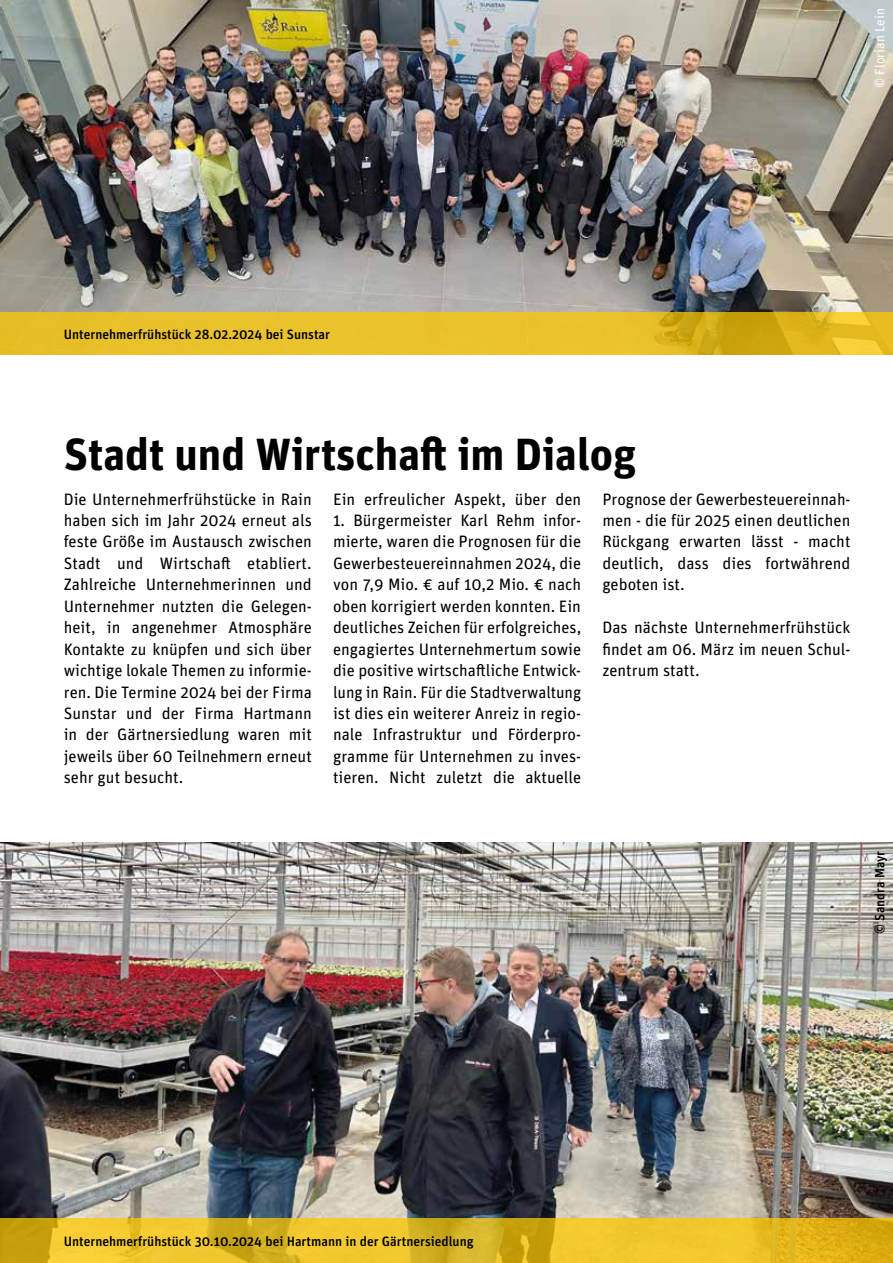
<style>
.page{position:relative;width:893px;height:1263px;background:#fff}
.page>*{position:absolute;margin:0;border:0;box-sizing:border-box;transform-origin:0 0}
.t1{font:700 45px "Unit Pro";color:#000}
.t2{font:16.5px/21.5px "Unit Pro";color:#000;text-align:justify}
.t3{font:500 13.5px "Unit Pro";color:#000}
.t4{font:13.5px "Unit Pro";color:#fff}
</style>
<div class="page">
<img style="left:0;top:0;width:893px;height:312px">
<img style="left:0;top:842px;width:893px;height:376px">
<svg style="left:0;top:312px;width:893px;height:42px;fill:#eac12a"></svg>
<svg style="left:0;top:1218px;width:893px;height:45px;fill:#efc52d"></svg>
<p class="t4" style="left:870px;top:88px;width:81px;rotate:-90deg">© Florian Lein</p>
<p class="t3" style="left:64px;top:324px;width:268px">Unternehmerfrühstück 28.02.2024 bei Sunstar</p>
<h1 class="t1" style="left:64px;top:421px;width:574px">Stadt und Wirtschaft im Dialog</h1>
<p class="t2" style="left:64px;top:487px;width:250px">Die Unternehmerfrühstücke in Rain haben sich im Jahr 2024 erneut als feste Größe im Austausch zwischen Stadt und Wirtschaft etabliert.<br>Zahlreiche Unternehmerinnen und Unternehmer nutzten die Gelegen&shy;heit, in angenehmer Atmosphäre Kontakte zu knüpfen und sich über wichtige lokale Themen zu informie&shy;ren. Die Termine 2024 bei der Firma Sunstar und der Firma Hartmann in der Gärtnersiedlung waren mit jeweils über 60 Teilnehmern erneut sehr gut besucht.</p>
<p class="t2" style="left:333px;top:487px;width:250px">Ein erfreulicher Aspekt, über den</p>
<p class="t2" style="left:602px;top:487px;width:250px">Prognose der Gewerbesteuereinnah&shy;men - die für 2025 einen deutlichen Rückgang erwarten lässt - macht deutlich, dass dies fortwährend geboten ist.</p>
<p class="t2" style="left:602px;top:616px;width:250px">Das nächste Unternehmerfrühstück findet am 06. März im neuen Schul&shy;zentrum statt.</p>
<p class="t2" style="left:333px;top:509px;width:250px">1. Bürgermeister Karl Rehm infor&shy;mierte, waren die Prognosen für die Gewerbesteuereinnahmen 2024, die von 7,9 Mio. € auf 10,2 Mio. € nach oben korrigiert werden konnten. Ein deutliches Zeichen für erfolgreiches, engagiertes Unternehmertum sowie die positive wirtschaftliche Entwick&shy;lung in Rain. Für die Stadtverwaltung ist dies ein weiterer Anreiz in regio&shy;nale Infrastruktur und Förderpro&shy;gramme für Unternehmen zu inves&shy;tieren. Nicht zuletzt die aktuelle</p>
<p class="t3" style="left:870px;top:934px;width:84px;rotate:-90deg">© Sandra Mayr</p>
<p class="t3" style="left:64px;top:1232px;width:411px">Unternehmerfrühstück 30.10.2024 bei Hartmann in der Gärtnersiedlung</p>
</div>
